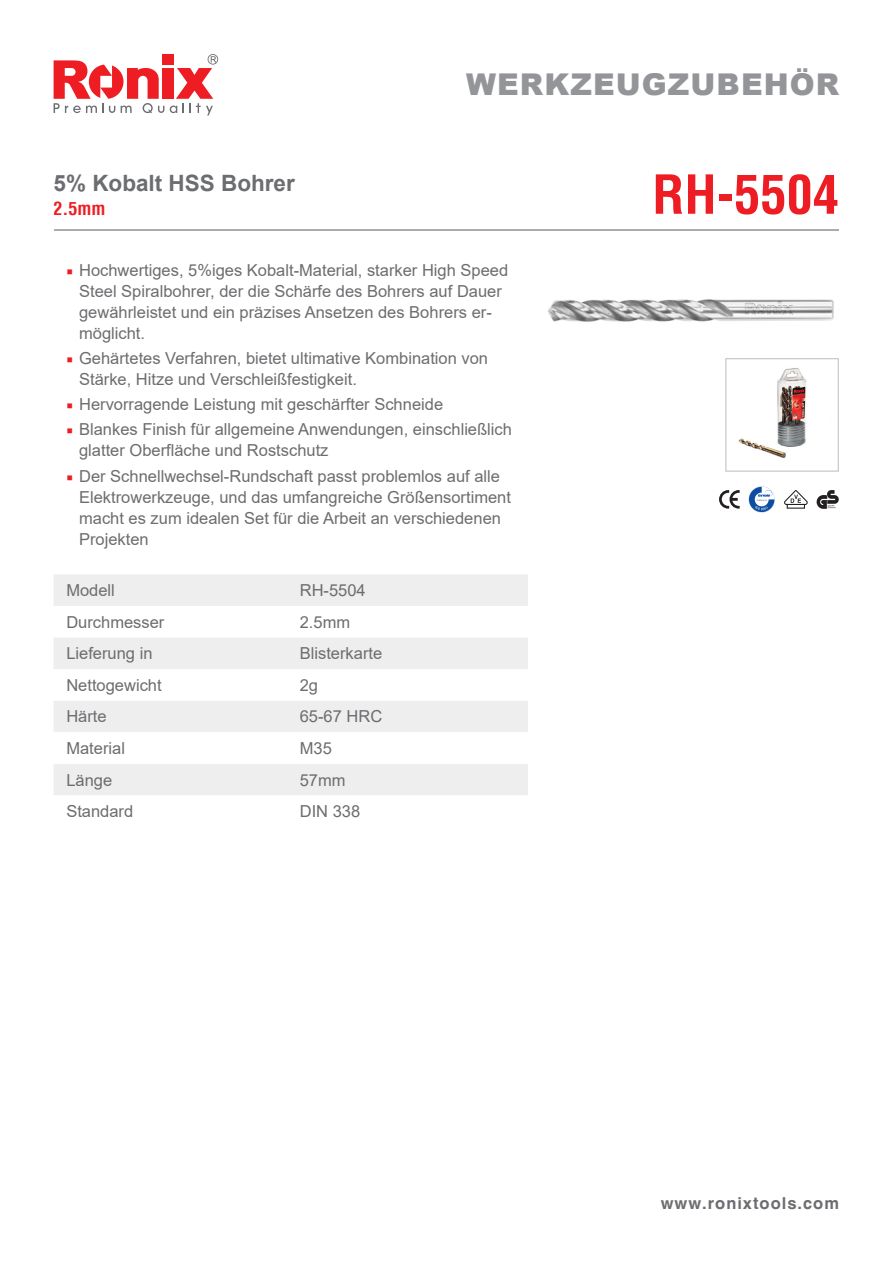
<style>
.page{position:relative;width:893px;height:1263px;background:#fff}
.page>*{position:absolute;margin:0;border:0;box-sizing:border-box;transform-origin:0 0}
.t1{font:700 condensed 52.5px "Helvetica LT";color:#ee1d23}
.t2{font:900 30px "Arial";letter-spacing:.035em;color:#939598}
.t3{font:700 22.5px "Arial";color:#6c6d70}
.t4{font:700 condensed 18px "Helvetica LT";color:#ee1d23}
.t5{font:16.5px/21px "Arial";color:#6c6d70}
.t6{font:700 16.5px "Helvetica CE";letter-spacing:.06em;color:#6c6d70}
.s1{font-family:"Minion Pro";color:#ee1d23}
</style>
<div class="page">
<svg style="left:170px;top:54px;width:48px;height:61px"></svg>
<div style="left:162px;top:68px;width:11px;height:31px;background:#ee1d23"></div>
<svg style="left:54px;top:60px;width:110px;height:53px"></svg>
<div style="left:162px;top:54px;width:11px;height:11px;background:#ee1d23"></div>
<div style="left:54px;top:574px;width:474px;height:32px;background:#eeeeef"></div>
<svg style="left:54px;top:638px;width:474px;height:157px;fill:#eeeeef"></svg>
<hr style="left:54px;top:229px;width:785px;height:2px;background:#6c6d70">
<svg style="left:748px;top:486px;width:27px;height:27px"></svg>
<svg style="left:749px;top:486px;width:26px;height:26px"></svg>
<svg style="left:719px;top:490px;width:21px;height:19px"></svg>
<svg style="left:817px;top:490px;width:22px;height:19px"></svg>
<svg style="left:784px;top:490px;width:24px;height:19px"></svg>
<img style="left:548px;top:299px;width:286px;height:23px">
<img style="left:738px;top:368px;width:69px;height:90px">
<div style="left:725px;top:358px;width:114px;height:114px;border:1px solid #bcbdc0"></div>
<p class="t3" style="left:54px;top:167px;width:243px">5% Kobalt HSS Bohrer</p>
<p class="t4" style="left:54px;top:197px;width:54px">2.5mm</p>
<p class="t2" style="left:466px;top:63px;width:374px">WERKZEUGZUBEHÖR</p>
<p class="t1" style="left:652px;top:162px;width:188px">RH-5504</p>
<p class="t5" style="left:79px;top:259px;width:431px;text-indent:-13px"><span class="s1">■</span> Hochwertiges, 5%iges Kobalt-Material, starker High Speed Steel Spiralbohrer, der die Schärfe des Bohrers auf Dauer gewährleistet und ein präzises Ansetzen des Bohrers er&shy;möglicht.</p>
<p class="t5" style="left:79px;top:347px;width:411px;text-indent:-13px"><span class="s1">■</span> Gehärtetes Verfahren, bietet ultimative Kombination von<br>Stärke, Hitze und Verschleißfestigkeit.</p>
<p class="t5" style="left:66px;top:394px;width:378px"><span class="s1">■</span> Hervorragende Leistung mit geschärfter Schneide</p>
<p class="t5" style="left:79px;top:419px;width:434px;text-indent:-13px"><span class="s1">■</span> Blankes Finish für allgemeine Anwendungen, einschließlich glatter Oberfläche und Rostschutz</p>
<p class="t5" style="left:79px;top:465px;width:433px;text-indent:-13px"><span class="s1">■</span> Der Schnellwechsel-Rundschaft passt problemlos auf alle Elektrowerkzeuge, und das umfangreiche Größensortiment macht es zum idealen Set für die Arbeit an verschiedenen Projekten</p>
<p class="t5" style="left:66px;top:580px;width:50px">Modell</p>
<p class="t5" style="left:300px;top:580px;width:68px">RH-5504</p>
<p class="t5" style="left:66px;top:611px;width:100px">Durchmesser</p>
<p class="t5" style="left:300px;top:611px;width:52px">2.5mm</p>
<p class="t5" style="left:66px;top:643px;width:88px">Lieferung in</p>
<p class="t5" style="left:300px;top:643px;width:84px">Blisterkarte</p>
<p class="t5" style="left:66px;top:674px;width:97px">Nettogewicht</p>
<p class="t5" style="left:300px;top:674px;width:20px">2g</p>
<p class="t5" style="left:66px;top:706px;width:42px">Härte</p>
<p class="t5" style="left:300px;top:706px;width:84px">65-67 HRC</p>
<p class="t5" style="left:66px;top:738px;width:60px">Material</p>
<p class="t5" style="left:300px;top:738px;width:34px">M35</p>
<p class="t5" style="left:66px;top:769px;width:47px">Länge</p>
<p class="t5" style="left:300px;top:769px;width:47px">57mm</p>
<p class="t5" style="left:66px;top:801px;width:68px">Standard</p>
<p class="t5" style="left:300px;top:801px;width:62px">DIN 338</p>
<p class="t6" style="left:661px;top:1193px;width:180px">www.ronixtools.com</p>
</div>
